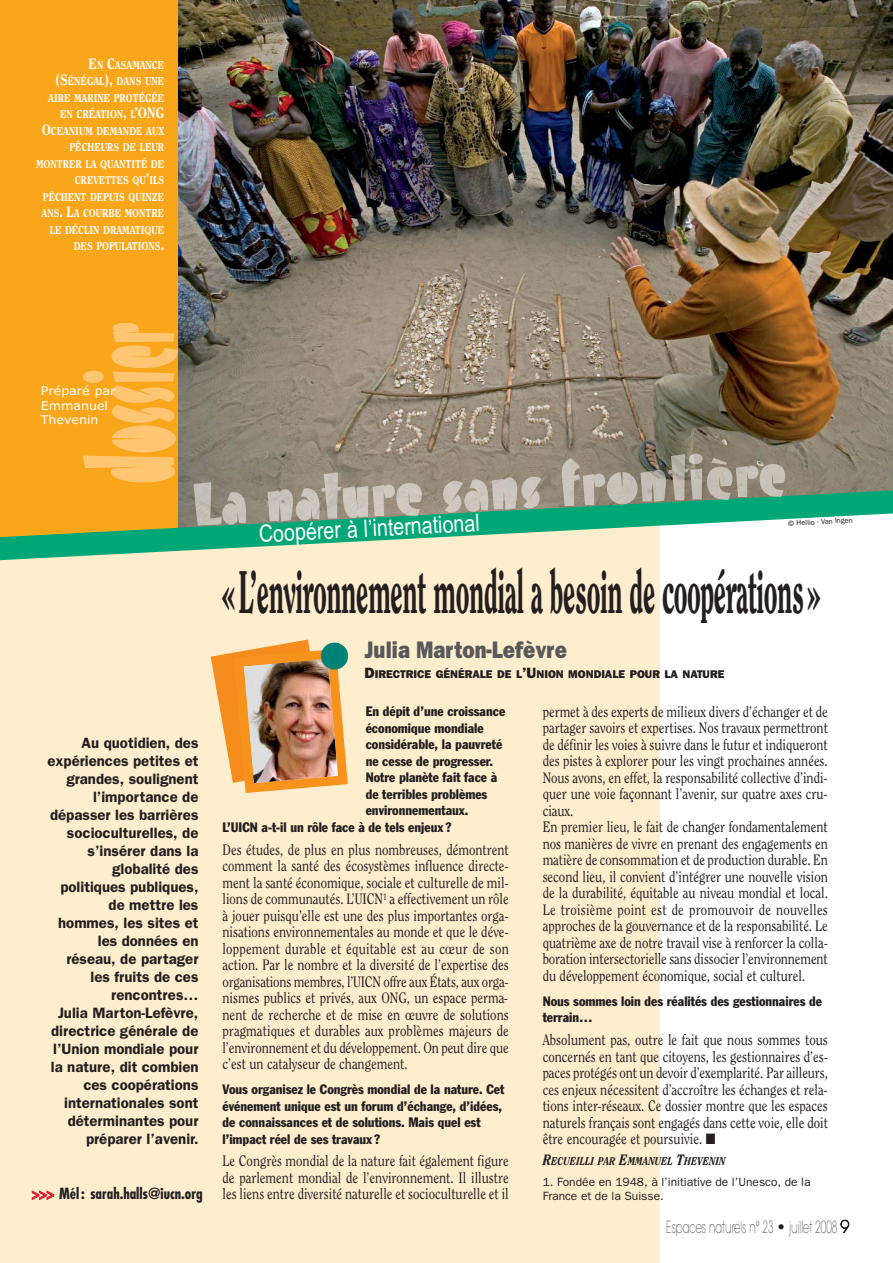
<style>
.page{position:relative;width:893px;height:1263px;background:#fff}
.page>*{position:absolute;margin:0;border:0;box-sizing:border-box;transform-origin:0 0}
.t1{font:800 59.85px "Clearface";letter-spacing:-.015em;color:#231f20;scale:.46 1}
.t2{font:24px "Arial Narrow";color:#fff}
.t3{font:800 24px "Franklin Gothic";color:#58595b;scale:.85 1}
.t4{font:200 16.5px "Avant Garde";color:#231f20;scale:.61 1}
.t5{font:15px/16.5px "Clearface";color:#231f20;text-align:justify;scale:.85 1}
.t6{font:600 15px/18px "Franklin Gothic";color:#231f20;text-align:right}
.t7{font:700 condensed 15px "Futura";color:#231f20}
.t8{font:condensed 13.5px/16.5px "Franklin Gothic";color:#231f20}
.t9{font:12px/13.5px "Franklin Gothic";color:#231f20}
.t10{font:12px/14.4px "Verdana";color:#fff;scale:1.05 1}
.t11{font:800 11.25px/16.5px "Clearface";color:#fff;text-align:right;scale:.85 1}
.t12{font:800 11.25px "Franklin Gothic";color:#231f20}
.t13{font:italic 800 11.25px "Clearface";color:#231f20;scale:.85 1}
.t14{font:7.5px "Franklin Gothic";color:#231f20}
.s1{font-size:15px}
.s2{color:#d82231}
.s3{color:#008177}
</style>
<div class="page">
<div style="left:0;top:0;width:659px;height:1263px;background:#ffeece"></div>
<div style="left:0;top:0;width:178px;height:490px;background:#faa61a"></div>
<img style="left:178px;top:0;width:714px;height:490px">
<img style="left:211px;top:640px;width:137px;height:153px">
<svg style="left:0;top:490px;width:892px;height:70px"></svg>
<img style="left:193px;top:458px;width:444px;height:68px">
<svg style="left:194px;top:496px;width:443px;height:30px;background:#72a88f"></svg>
<svg style="left:83px;top:323px;width:95px;height:160px;background:#fbb544"></svg>
<p class="t11" style="left:36px;top:57px;width:152px"><span class="s1">E</span>N <span class="s1">C</span>ASAMANCE <span class="s1">(S</span>ÉNÉGAL<span class="s1">),</span> DANS UNE<br>AIRE MARINE PROTÉGÉE<br>EN CRÉATION<span class="s1">,</span> L<span class="s1">’ONG<br>O</span>CEANIUM DEMANDE AUX<br>PÊCHEURS DE LEUR<br>MONTRER LA QUANTITÉ DE<br>CREVETTES QU<span class="s1">’</span>ILS<br>PÊCHENT DEPUIS QUINZE<br>ANS<span class="s1">. L</span>A COURBE MONTRE<br>LE DÉCLIN DRAMATIQUE<br>DES POPULATIONS<span class="s1">.</span></p>
<p class="t10" style="left:41px;top:384px;width:73px">Préparé par<br>Emmanuel<br>Thevenin</p>
<p class="t6" style="left:47px;top:735px;width:153px">Au quotidien, des expériences petites et grandes, soulignent l’importance de dépasser les barrières socioculturelles, de s’insérer dans la globalité des politiques publiques, de mettre les hommes, les sites et les données en réseau, de partager les fruits de ces rencontres…<br>Julia Marton-Lefèvre, directrice générale de l’Union mondiale pour la nature, dit combien ces coopérations internationales sont déterminantes pour préparer l’avenir.</p>
<p class="t7" style="left:32px;top:1187px;width:172px"><span class="s2">&gt;&gt;&gt;</span> Mél : sarah.halls@iucn.org</p>
<h2 class="t2" style="left:258px;top:520px;width:222px;rotate:-3deg">Coopérer à l’international</h2>
<p class="t14" style="left:788px;top:521px;width:66px;rotate:-3deg">© Hellio - Van Ingen</p>
<h1 class="t1" style="left:222px;top:567px;width:1304px">«L’environnement mondial a besoin de coopérations»</h1>
<h2 class="t3" style="left:320px;top:642px;width:292px"><span class="s3">●</span> Julia Marton-Lefèvre</h2>
<p class="t12" style="left:364px;top:670px;width:361px"><span class="s1">D</span>IRECTRICE GÉNÉRALE DE L<span class="s1">’U</span>NION MONDIALE POUR LA NATURE</p>
<p class="t8" style="left:365px;top:704px;width:141px">En dépit d’une croissance</p>
<p class="t8" style="left:365px;top:721px;width:120px">économique mondiale</p>
<p class="t8" style="left:365px;top:737px;width:138px">considérable, la pauvreté</p>
<p class="t8" style="left:365px;top:754px;width:129px">ne cesse de progresser.</p>
<p class="t8" style="left:365px;top:770px;width:133px">Notre planète fait face à</p>
<p class="t8" style="left:365px;top:787px;width:123px">de terribles problèmes</p>
<p class="t8" style="left:365px;top:803px;width:104px">environnementaux.</p>
<p class="t8" style="left:222px;top:820px;width:230px">L’UICN a-t-il un rôle face à de tels enjeux ?</p>
<p class="t5" style="left:222px;top:842px;width:338px">Des études, de plus en plus nombreuses, démontrent comment la santé des écosystèmes influence directe&shy;ment la santé économique, sociale et culturelle de mil&shy;lions de communautés. L’UICN<sup>1</sup> a effectivement un rôle à jouer puisqu’elle est une des plus importantes orga&shy;nisations environnementales au monde et que le déve&shy;loppement durable et équitable est au cœur de son action. Par le nombre et la diversité de l’expertise des organisations membres, l’UICN offre aux États, aux orga&shy;nismes publics et privés, aux ONG, un espace perma&shy;nent de recherche et de mise en œuvre de solutions pragmatiques et durables aux problèmes majeurs de l’environnement et du développement. On peut dire que c’est un catalyseur de changement.</p>
<p class="t8" style="left:222px;top:1082px;width:283px">Vous organisez le Congrès mondial de la nature. Cet événement unique est un forum d’échange, d’idées, de connaissances et de solutions. Mais quel est l’impact réel de ses travaux ?</p>
<p class="t5" style="left:222px;top:1154px;width:338px">Le Congrès mondial de la nature fait également figure de parlement mondial de l’environnement. Il illustre les liens entre diversité naturelle et socioculturelle et il</p>
<p class="t5" style="left:542px;top:704px;width:337px;text-align:left">permet à des experts de milieux divers d’échanger et de partager savoirs et expertises. Nos travaux permettront de définir les voies à suivre dans le futur et indiqueront des pistes à explorer pour les vingt prochaines années.<br>Nous avons, en effet, la responsabilité collective d’indi&shy;quer une voie façonnant l’avenir, sur quatre axes cru&shy;ciaux.<br>En premier lieu, le fait de changer fondamentalement nos manières de vivre en prenant des engagements en matière de consommation et de production durable. En second lieu, il convient d’intégrer une nouvelle vision de la durabilité, équitable au niveau mondial et local.<br>Le troisième point est de promouvoir de nouvelles approches de la gouvernance et de la responsabilité. Le quatrième axe de notre travail vise à renforcer la colla&shy;boration intersectorielle sans dissocier l’environnement du développement économique, social et culturel.</p>
<p class="t8" style="left:542px;top:994px;width:281px">Nous sommes loin des réalités des gestionnaires de terrain…</p>
<p class="t5" style="left:542px;top:1033px;width:337px">Absolument pas, outre le fait que nous sommes tous concernés en tant que citoyens, les gestionnaires d’es&shy;paces protégés ont un devoir d’exemplarité. Par ailleurs, ces enjeux nécessitent d’accroître les échanges et rela&shy;tions inter-réseaux. Ce dossier montre que les espaces naturels français sont engagés dans cette voie, elle doit être encouragée et poursuivie. ■</p>
<p class="t13" style="left:542px;top:1156px;width:217px"><span class="s1">R</span>ECUEILLI PAR <span class="s1">E</span>MMANUEL <span class="s1">T</span>HEVENIN</p>
<p class="t9" style="left:542px;top:1176px;width:269px">1. Fondée en 1948, à l’initiative de l’Unesco, de la<br>France et de la Suisse.</p>
<p class="t4" style="left:666px;top:1220px;width:302px">Espaces naturels n° 23 • juillet 2008 9</p>
</div>
